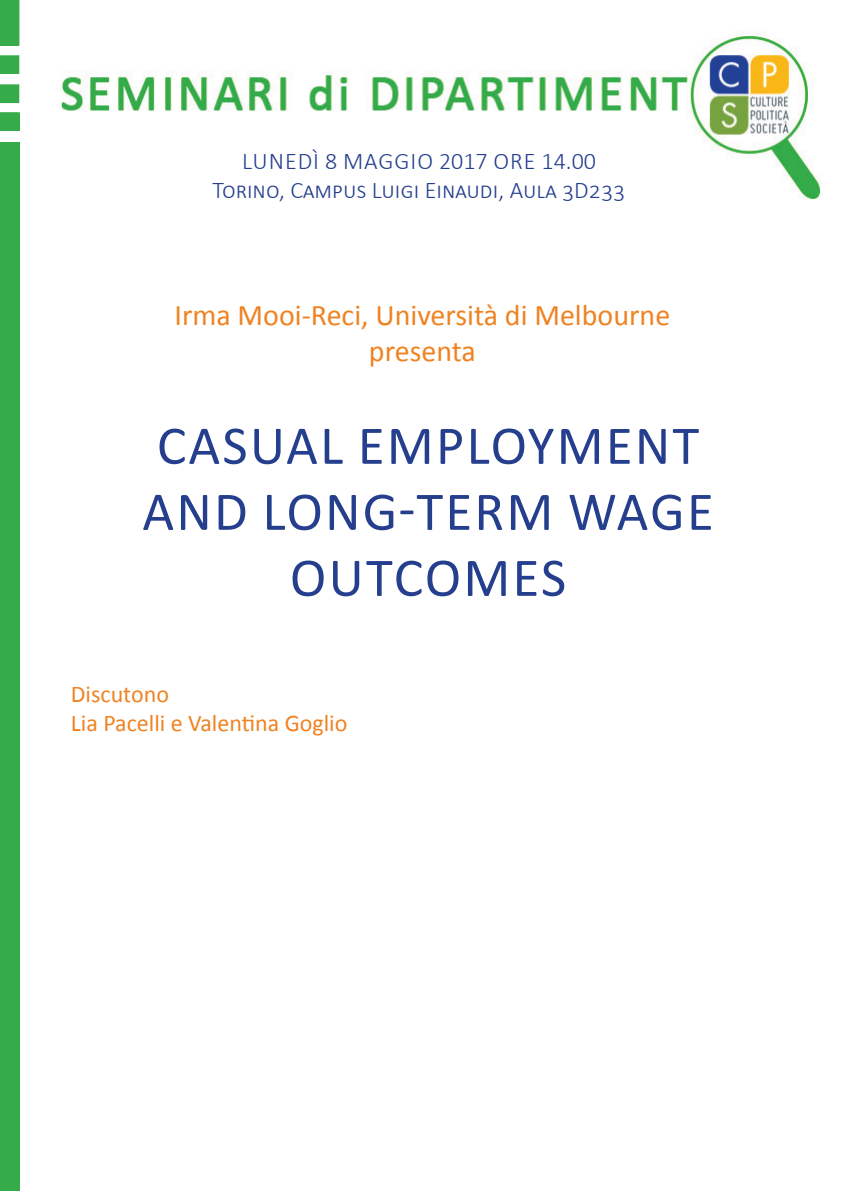
<style>
.page{position:relative;width:842px;height:1191px;background:#fff}
.page>*{position:absolute;margin:0;border:0;box-sizing:border-box;transform-origin:0 0}
.t1{font:55px/66px "Calibri";letter-spacing:.04em;color:#253f8e;text-align:center}
.t2{font:30px "Calibri";color:#ef8322}
.t3{font:300 24px "Calibri";color:#253f8e}
.t4{font:24px "Calibri";color:#ef8322}
.t5{font:300 24px "Calibri";letter-spacing:.04em;color:#253f8e}
</style>
<div class="page">
<img style="left:61px;top:30px;width:761px;height:169px">
<div style="left:0;top:142px;width:20px;height:1049px;background:#35ab49"></div>
<svg style="left:0;top:112px;width:20px;height:19px"></svg>
<svg style="left:0;top:84px;width:19px;height:19px"></svg>
<svg style="left:0;top:55px;width:19px;height:19px"></svg>
<svg style="left:0;top:0;width:19px;height:46px"></svg>
<p class="t5" style="left:242px;top:146px;width:355px">LUNEDÌ 8 MAGGIO 2017 ORE 14.00</p>
<p class="t3" style="left:212px;top:175px;width:414px">Torino, Campus Luigi Einaudi, Aula 3D233</p>
<p class="t2" style="left:174px;top:294px;width:497px">Irma Mooi-Reci, Università di Melbourne</p>
<p class="t2" style="left:369px;top:330px;width:108px">presenta</p>
<p class="t1" style="left:157px;top:411px;width:544px">CASUAL EMPLOYMENT</p>
<p class="t1" style="left:142px;top:477px;width:573px">AND LONG-TERM WAGE<br>OUTCOMES</p>
<p class="t4" style="left:71px;top:677px;width:100px">Discutono</p>
<p class="t4" style="left:71px;top:706px;width:278px">Lia Pacelli e Valentina Goglio</p>
</div>
